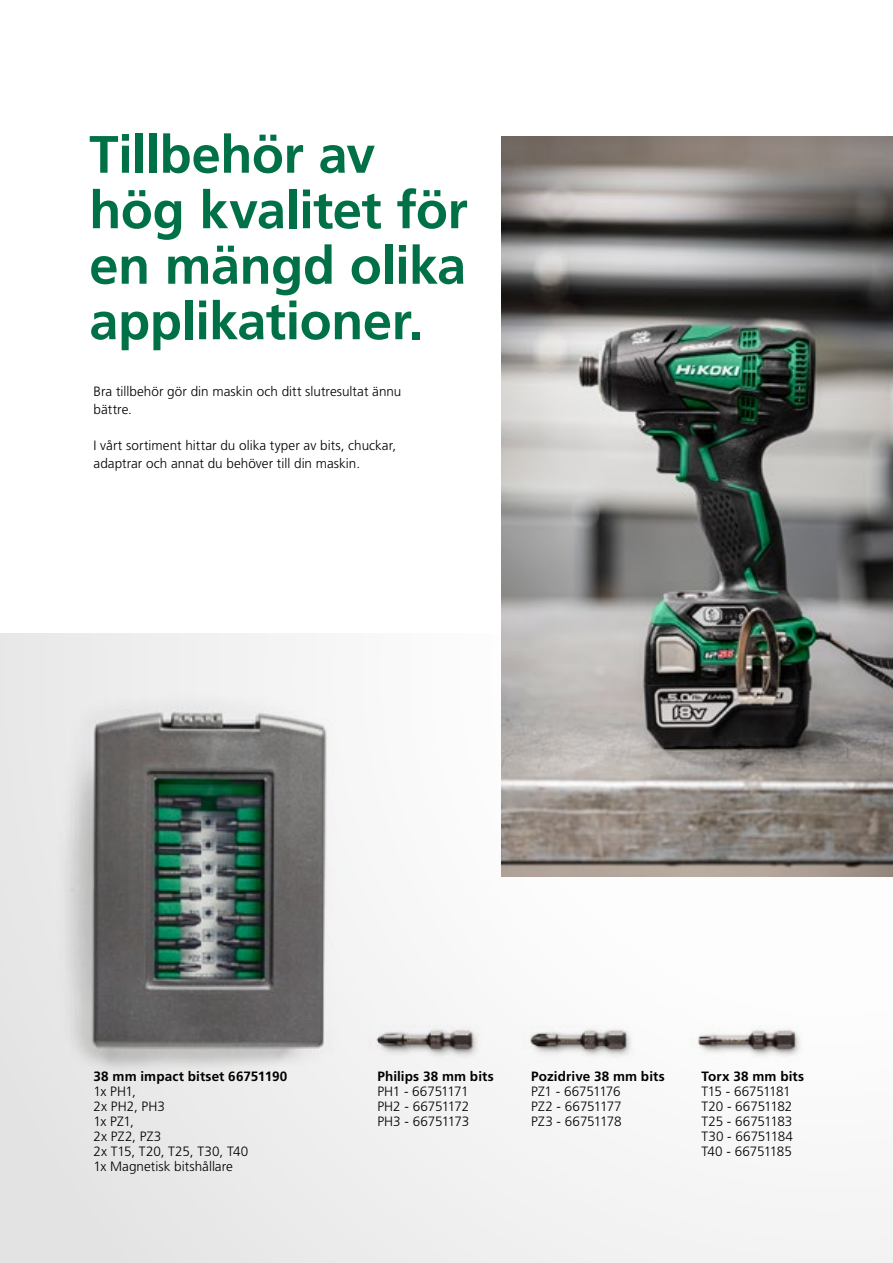
<style>
.page{position:relative;width:893px;height:1263px;background:#fff}
.page>*{position:absolute;margin:0;border:0;box-sizing:border-box;transform-origin:0 0}
.t1{font:700 52.5px/55.5px "Frutiger LT Std";letter-spacing:-.01em;color:#007147}
.t2{font:300 13.5px/15px "Frutiger LT Std";color:#000}
.t3{font:700 13.5px "Frutiger LT Std";letter-spacing:.01em;color:#000}
.t4{font:300 13.5px/15px "Frutiger LT Std";letter-spacing:-.02em;color:#000}
</style>
<div class="page">
<div style="left:0;top:633px;width:893px;height:630px;background:linear-gradient(to right,#e6e6e7,#fefefe)"></div>
<div style="left:368px;top:984px;width:113px;height:112px;background:#f4f4f4"></div>
<img style="left:377px;top:1031px;width:94px;height:18px">
<img style="left:522px;top:984px;width:112px;height:112px">
<img style="left:531px;top:1031px;width:94px;height:18px">
<img style="left:690px;top:983px;width:113px;height:114px">
<img style="left:699px;top:1031px;width:95px;height:18px">
<img style="left:52px;top:683px;width:315px;height:397px">
<img style="left:94px;top:713px;width:232px;height:335px">
<img style="left:502px;top:136px;width:391px;height:740px">
<h1 class="t1" style="left:89px;top:127px;width:380px">Tillbehör av hög kvalitet för en mängd olika applikationer.</h1>
<p class="t2" style="left:94px;top:382px;width:309px;line-height:18px">Bra tillbehör gör din maskin och ditt slutresultat ännu bättre.</p>
<p class="t2" style="left:94px;top:436px;width:304px;line-height:18px">I vårt sortiment hittar du olika typer av bits, chuckar, adaptrar och annat du behöver till din maskin.</p>
<p class="t3" style="left:94px;top:1068px;width:195px">38 mm impact bitset 66751190</p>
<p class="t2" style="left:94px;top:1084px;width:156px">1x PH1,<br>2x PH2, PH3<br>1x PZ1,<br>2x PZ2, PZ3<br>2x T15, T20, T25, T30, T40<br>1x Magnetisk bitshållare</p>
<p class="t3" style="left:377px;top:1068px;width:118px">Philips 38 mm bits</p>
<p class="t2" style="left:377px;top:1084px;width:94px;text-align:justify">PH1 - 66751171<br>PH2 - 66751172<br>PH3 - 66751173</p>
<p class="t3" style="left:531px;top:1068px;width:135px">Pozidrive 38 mm bits</p>
<p class="t2" style="left:531px;top:1084px;width:92px;text-align:justify">PZ1 - 66751176<br>PZ2 - 66751177<br>PZ3 - 66751178</p>
<p class="t3" style="left:701px;top:1068px;width:104px">Torx 38 mm bits</p>
<p class="t4" style="left:701px;top:1084px;width:93px">T15 - 66751181<br>T20 - 66751182<br>T25 - 66751183<br>T30 - 66751184<br>T40 - 66751185</p>
</div>
